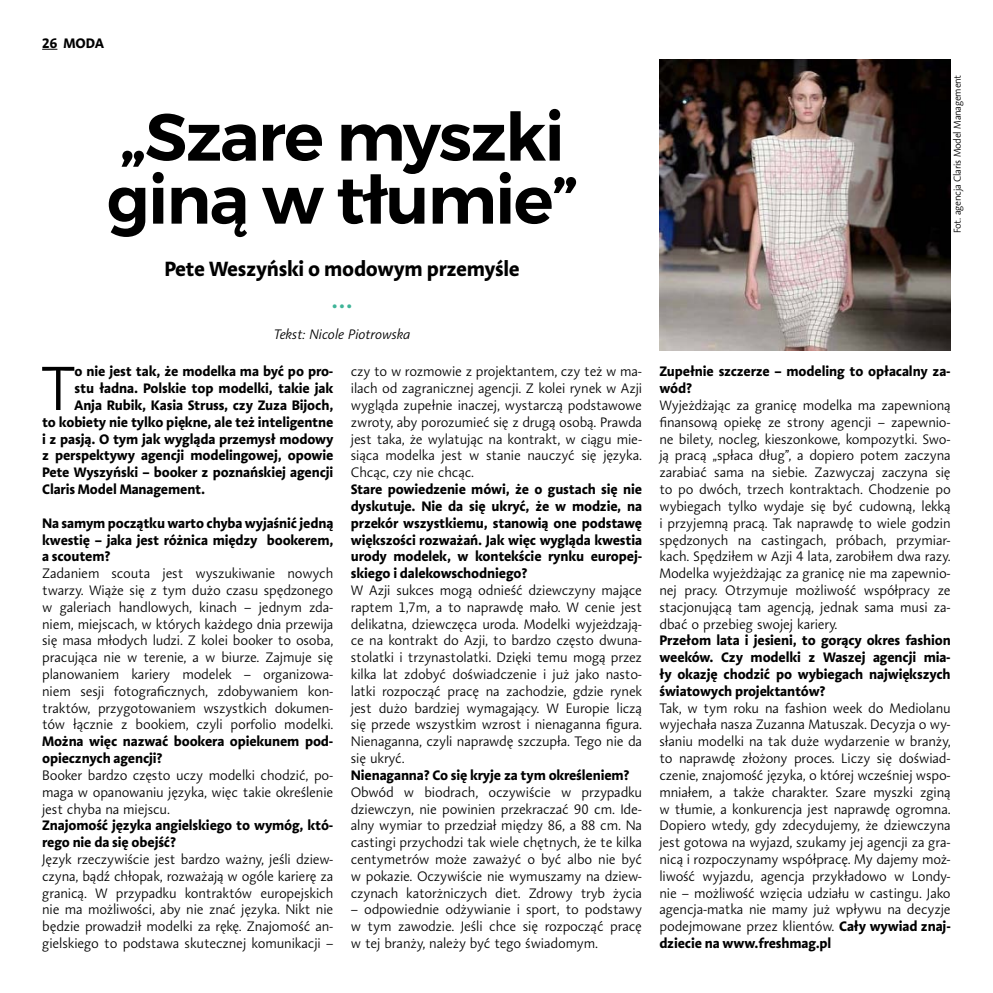
<style>
.page{position:relative;width:993px;height:993px;background:#fff}
.page>*{position:absolute;margin:0;border:0;box-sizing:border-box;transform-origin:0 0}
.t1{font:600 66.5px/63px "Montserrat";letter-spacing:-.025em;color:#000}
.t2{font:300 63.35px "Aroma No 2 LT Pro";color:#000}
.t3{font:700 21px "Aroma No 2 LT Pro";letter-spacing:-.015em;color:#000}
.t4{font:700 21px "Aroma No 2 LT Pro";color:#3fb498}
.t5{font:300 14px/16.8px "Aroma No 2 LT Pro";letter-spacing:-.01em;color:#000;text-align:justify}
.t6{font:700 14px/16.8px "Aroma No 2 LT Pro";letter-spacing:-.01em;color:#000;text-align:justify}
.t7{font:italic 300 14px "Aroma No 2 LT Pro";color:#000}
.t8{font:300 10.15px "Aroma No 2 LT Pro";letter-spacing:-.025em;color:#000}
.s1{font-weight:700}
</style>
<div class="page">
<svg style="left:42px;top:49px;width:15px;height:1px"></svg>
<img style="left:659px;top:60px;width:291px;height:291px">
<p class="t6" style="left:42px;top:34px;width:63px">26 MODA</p>
<h1 class="t1" style="left:107px;top:106px;width:472px">„Szare myszki giną w tłumie”</h1>
<h3 class="t3" style="left:164px;top:255px;width:357px">Pete Weszyński o modowym przemyśle</h3>
<h3 class="t4" style="left:331px;top:286px;width:23px">…</h3>
<p class="t7" style="left:274px;top:326px;width:138px">Tekst: Nicole Piotrowska</p>
<h2 class="t2" style="left:41px;top:348px;width:36px">T</h2>
<p class="t6" style="left:75px;top:362px;width:260px">o nie jest tak, że modelka ma być po pro-</p>
<p class="t6" style="left:75px;top:379px;width:260px">stu ładna. Polskie top modelki, takie jak</p>
<p class="t6" style="left:75px;top:396px;width:260px">Anja Rubik, Kasia Struss, czy Zuza Bijoch,</p>
<p class="t6" style="left:42px;top:413px;width:293px">to kobiety nie tylko piękne, ale też inteligentne</p>
<p class="t6" style="left:42px;top:430px;width:293px">i z pasją. O tym jak wygląda przemysł modowy</p>
<p class="t6" style="left:42px;top:446px;width:293px">z perspektywy agencji modelingowej, opowie</p>
<p class="t6" style="left:42px;top:463px;width:293px">Pete Wyszyński – booker z poznańskiej agencji</p>
<p class="t6" style="left:42px;top:480px;width:164px">Claris Model Management.</p>
<p class="t6" style="left:42px;top:514px;width:293px">Na samym początku warto chyba wyjaśnić jedną kwestię – jaka jest różnica między bookerem, a scoutem?</p>
<p class="t5" style="left:42px;top:564px;width:293px">Zadaniem scouta jest wyszukiwanie nowych twarzy. Wiąże się z tym dużo czasu spędzonego w galeriach handlowych, kinach – jednym zda&shy;niem, miejscach, w których każdego dnia przewija się masa młodych ludzi. Z kolei booker to osoba, pracująca nie w terenie, a w biurze. Zajmuje się planowaniem kariery modelek – organizowa&shy;niem sesji fotograficznych, zdobywaniem kon&shy;traktów, przygotowaniem wszystkich dokumen&shy;tów łącznie z bookiem, czyli porfolio modelki.</p>
<p class="t6" style="left:42px;top:732px;width:293px">Można więc nazwać bookera opiekunem pod&shy;opiecznych agencji?</p>
<p class="t5" style="left:42px;top:766px;width:293px">Booker bardzo często uczy modelki chodzić, po&shy;maga w opanowaniu języka, więc takie określenie jest chyba na miejscu.</p>
<p class="t6" style="left:42px;top:816px;width:293px">Znajomość języka angielskiego to wymóg, któ&shy;rego nie da się obejść?</p>
<p class="t5" style="left:42px;top:850px;width:293px">Język rzeczywiście jest bardzo ważny, jeśli dziew&shy;czyna, bądź chłopak, rozważają w ogóle karierę za granicą. W przypadku kontraktów europejskich nie ma możliwości, aby nie znać języka. Nikt nie będzie prowadził modelki za rękę. Znajomość an&shy;gielskiego to podstawa skutecznej komunikacji –</p>
<p class="t5" style="left:351px;top:363px;width:293px">czy to w rozmowie z projektantem, czy też w ma&shy;ilach od zagranicznej agencji. Z kolei rynek w Azji wygląda zupełnie inaczej, wystarczą podstawowe zwroty, aby porozumieć się z drugą osobą. Prawda jest taka, że wylatując na kontrakt, w ciągu mie&shy;siąca modelka jest w stanie nauczyć się języka.<br>Chcąc, czy nie chcąc.</p>
<p class="t6" style="left:351px;top:480px;width:293px">Stare powiedzenie mówi, że o gustach się nie dyskutuje. Nie da się ukryć, że w modzie, na przekór wszystkiemu, stanowią one podstawę większości rozważań. Jak więc wygląda kwestia urody modelek, w kontekście rynku europej&shy;skiego i dalekowschodniego?</p>
<p class="t5" style="left:351px;top:581px;width:293px">W Azji sukces mogą odnieść dziewczyny mające raptem 1,7m, a to naprawdę mało. W cenie jest delikatna, dziewczęca uroda. Modelki wyjeżdzają&shy;ce na kontrakt do Azji, to bardzo często dwuna&shy;stolatki i trzynastolatki. Dzięki temu mogą przez kilka lat zdobyć doświadczenie i już jako nasto&shy;latki rozpocząć pracę na zachodzie, gdzie rynek jest dużo bardziej wymagający. W Europie liczą się przede wszystkim wzrost i nienaganna figura.<br>Nienaganna, czyli naprawdę szczupła. Tego nie da się ukryć.</p>
<p class="t6" style="left:351px;top:766px;width:280px">Nienaganna? Co się kryje za tym określeniem?</p>
<p class="t5" style="left:351px;top:783px;width:293px">Obwód w biodrach, oczywiście w przypadku dziewczyn, nie powinien przekraczać 90 cm. Ide&shy;alny wymiar to przedział między 86, a 88 cm. Na castingi przychodzi tak wiele chętnych, że te kilka centymetrów może zaważyć o być albo nie być w pokazie. Oczywiście nie wymuszamy na dziew&shy;czynach katorżniczych diet. Zdrowy tryb życia</p>
<p class="t5" style="left:351px;top:900px;width:293px">– odpowiednie odżywianie i sport, to podstawy w tym zawodzie. Jeśli chce się rozpocząć pracę w tej branży, należy być tego świadomym.</p>
<p class="t8" style="left:950px;top:233px;width:160px;rotate:-90deg">Fot. agencja Claris Model Management</p>
<p class="t6" style="left:659px;top:362px;width:292px">Zupełnie szczerze – modeling to opłacalny za&shy;wód?</p>
<p class="t5" style="left:659px;top:396px;width:293px">Wyjeżdżając za granicę modelka ma zapewnioną finansową opiekę ze strony agencji – zapewnio&shy;ne bilety, nocleg, kieszonkowe, kompozytki. Swo&shy;ją pracą „spłaca dług”, a dopiero potem zaczyna zarabiać sama na siebie. Zazwyczaj zaczyna się to po dwóch, trzech kontraktach. Chodzenie po wybiegach tylko wydaje się być cudowną, lekką i przyjemną pracą. Tak naprawdę to wiele godzin spędzonych na castingach, próbach, przymiar&shy;kach. Spędziłem w Azji 4 lata, zarobiłem dwa razy.<br>Modelka wyjeżdżając za granicę nie ma zapewnio&shy;nej pracy. Otrzymuje możliwość współpracy ze stacjonującą tam agencją, jednak sama musi za&shy;dbać o przebieg swojej kariery.</p>
<p class="t6" style="left:659px;top:631px;width:293px">Przełom lata i jesieni, to gorący okres fashion weeków. Czy modelki z Waszej agencji mia&shy;ły okazję chodzić po wybiegach największych światowych projektantów?</p>
<p class="t5" style="left:659px;top:699px;width:293px">Tak, w tym roku na fashion week do Mediolanu wyjechała nasza Zuzanna Matuszak. Decyzja o wy&shy;słaniu modelki na tak duże wydarzenie w branży, to naprawdę złożony proces. Liczy się doświad&shy;czenie, znajomość języka, o której wcześniej wspo&shy;mniałem, a także charakter. Szare myszki zginą w tłumie, a konkurencja jest naprawdę ogromna.<br>Dopiero wtedy, gdy zdecydujemy, że dziewczyna jest gotowa na wyjazd, szukamy jej agencji za gra&shy;nicą i rozpoczynamy współpracę. My dajemy moż&shy;liwość wyjazdu, agencja przykładowo w Londy&shy;nie – możliwość wzięcia udziału w castingu. Jako agencja-matka nie mamy już wpływu na decyzje podejmowane przez klientów. <span class="s1">Cały wywiad znaj&shy;dziecie na www.freshmag.pl</span></p>
</div>
